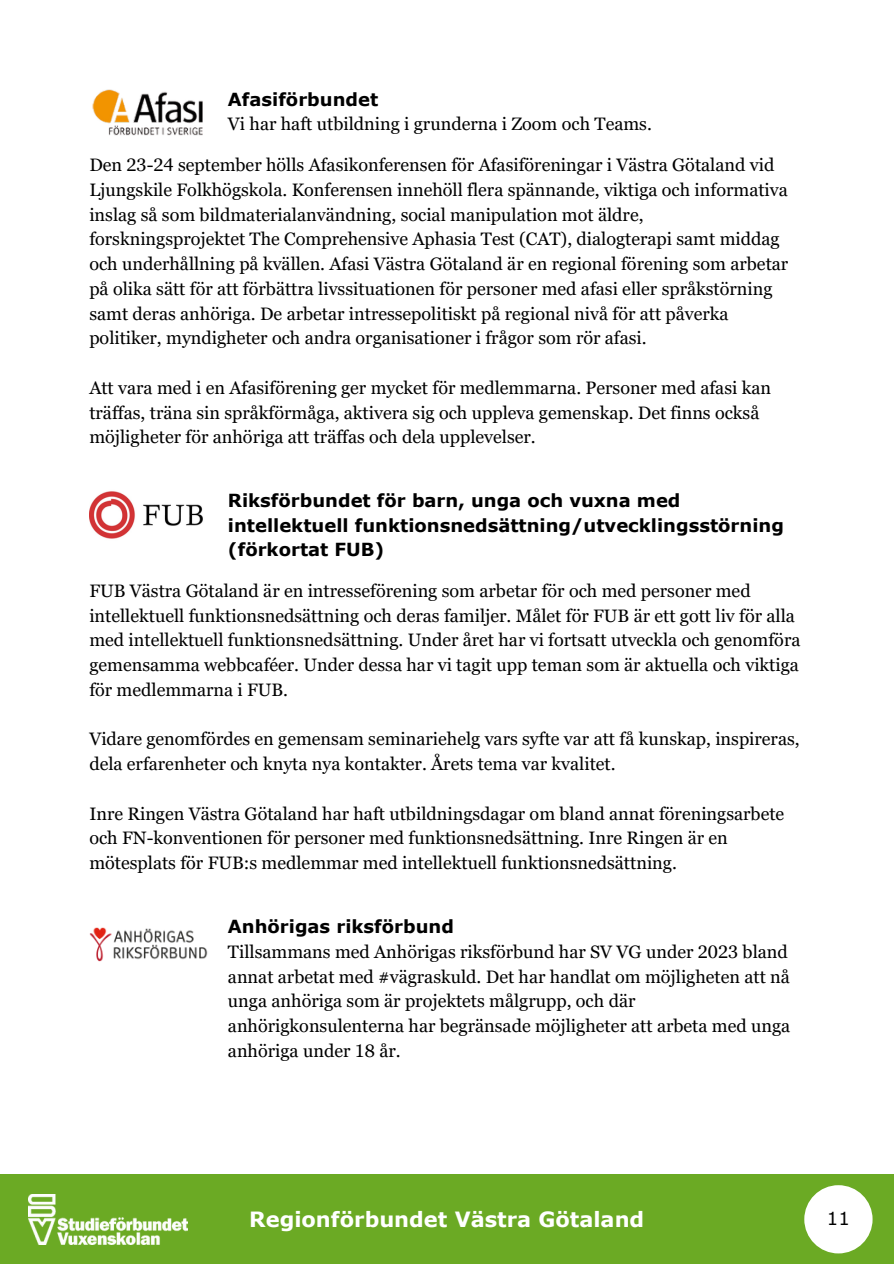
<style>
.page{position:relative;width:894px;height:1264px;background:#fff}
.page>*{position:absolute;margin:0;border:0;box-sizing:border-box;transform-origin:0 0}
.t1{font:700 21px "Verdana";color:#fff}
.t2{font:18px/24.8px "Georgia Pro";color:#000}
.t3{font:700 18px/24.8px "Verdana";color:#000}
.t4{font:18px "Verdana";color:#000}
</style>
<div class="page">
<div style="left:0;top:1174px;width:893px;height:89px;background:#6baa24"></div>
<img style="left:29px;top:1194px;width:158px;height:50px">
<div style="left:804px;top:1185px;width:68px;height:68px;background:#fff;border-radius:50%"></div>
<img style="left:92px;top:89px;width:111px;height:46px">
<img style="left:89px;top:491px;width:114px;height:48px">
<img style="left:89px;top:927px;width:119px;height:34px">
<p class="t3" style="left:228px;top:86px;width:152px">Afasiförbundet</p>
<h2 class="t2" style="left:228px;top:112px;width:425px">Vi har haft utbildning i grunderna i Zoom och Teams.</h2>
<p class="t2" style="left:89px;top:152px;width:700px">Den 23-24 september hölls Afasikonferensen för Afasiföreningar i Västra Götaland vid Ljungskile Folkhögskola. Konferensen innehöll flera spännande, viktiga och informativa inslag så som bildmaterialanvändning, social manipulation mot äldre, forskningsprojektet The Comprehensive Aphasia Test (CAT), dialogterapi samt middag och underhållning på kvällen. Afasi Västra Götaland är en regional förening som arbetar på olika sätt för att förbättra livssituationen för personer med afasi eller språkstörning samt deras anhöriga. De arbetar intressepolitiskt på regional nivå för att påverka politiker, myndigheter och andra organisationer i frågor som rör afasi.</p>
<p class="t2" style="left:89px;top:375px;width:683px">Att vara med i en Afasiförening ger mycket för medlemmarna. Personer med afasi kan träffas, träna sin språkförmåga, aktivera sig och uppleva gemenskap. Det finns också möjligheter för anhöriga att träffas och dela upplevelser.</p>
<p class="t3" style="left:228px;top:487px;width:557px">Riksförbundet för barn, unga och vuxna med intellektuell funktionsnedsättning/utvecklingsstörning (förkortat FUB)</p>
<p class="t2" style="left:89px;top:578px;width:712px">FUB Västra Götaland är en intresseförening som arbetar för och med personer med intellektuell funktionsnedsättning och deras familjer. Målet för FUB är ett gott liv för alla med intellektuell funktionsnedsättning. Under året har vi fortsatt utveckla och genomföra gemensamma webbcaféer. Under dessa har vi tagit upp teman som är aktuella och viktiga för medlemmarna i FUB.</p>
<p class="t2" style="left:89px;top:726px;width:711px">Vidare genomfördes en gemensam seminariehelg vars syfte var att få kunskap, inspireras, dela erfarenheter och knyta nya kontakter. Årets tema var kvalitet.</p>
<p class="t2" style="left:89px;top:801px;width:696px">Inre Ringen Västra Götaland har haft utbildningsdagar om bland annat föreningsarbete och FN-konventionen för personer med funktionsnedsättning. Inre Ringen är en mötesplats för FUB:s medlemmar med intellektuell funktionsnedsättning.</p>
<h1 class="t3" style="left:228px;top:913px;width:227px">Anhörigas riksförbund</h1>
<p class="t2" style="left:228px;top:939px;width:563px">Tillsammans med Anhörigas riksförbund har SV VG under 2023 bland annat arbetat med #vägraskuld. Det har handlat om möjligheten att nå unga anhöriga som är projektets målgrupp, och där anhörigkonsulenterna har begränsade möjligheter att arbeta med unga anhöriga under 18 år.</p>
<p class="t1" style="left:249px;top:1205px;width:396px">Regionförbundet Västra Götaland</p>
<p class="t4" style="left:826px;top:1206px;width:24px">11</p>
</div>
